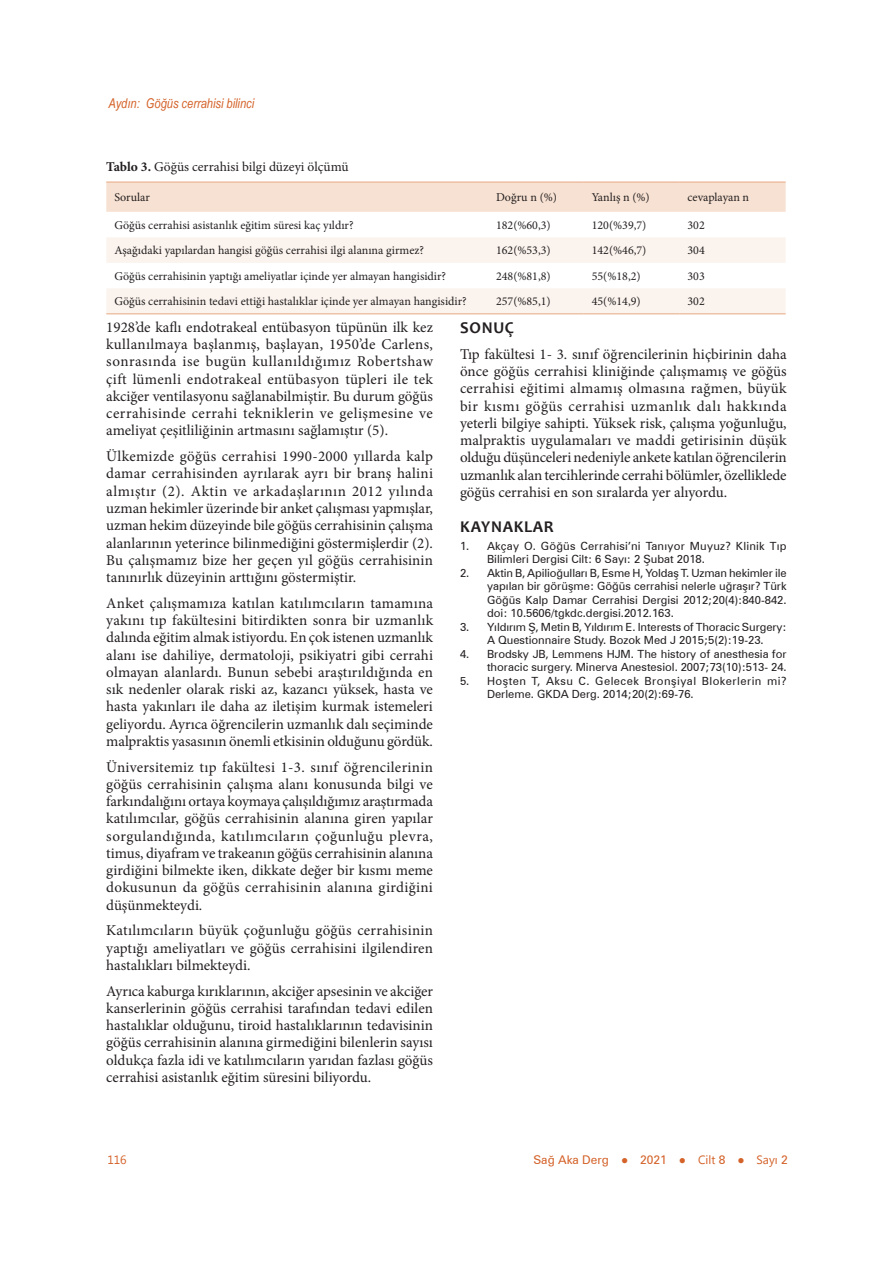
<style>
.page{position:relative;width:893px;height:1263px;background:#fff}
.page>*{position:absolute;margin:0;border:0;box-sizing:border-box;transform-origin:0 0}
.t1{font:700 16.5px "Candara";letter-spacing:.04em;color:#231f20}
.TX{font:15px/17.2px "Minion Pro";color:#231f20;text-align:justify}
.Tablo_Baş{font:13.5px "Minion Pro";color:#231f20}
.t2{font:italic 13.5px "Arial Narrow";color:#d46229}
.t3{font:12px "Minion Pro";color:#231f20}
.t4{font:12px "Zurich BT";color:#d46229}
.t5{font:12px "Lao UI";color:#d46229}
.t6{font:11.25px/13.5px "Zurich BT";color:#231f20}
.t7{font:11.25px/13.5px "Zurich BT";letter-spacing:.04em;color:#231f20}
.s1{font-weight:700}
.s2{font-family:"Sylfaen"}
.s3{font-family:"Lao UI"}
</style>
<div class="page">
<div style="left:106px;top:183px;width:680px;height:29px;background:#f7e1d2"></div>
<svg style="left:106px;top:237px;width:680px;height:76px;fill:#fbf4ee"></svg>
<hr style="left:106px;top:182px;width:382px;height:1px;background:#e7a880">
<hr style="left:488px;top:182px;width:96px;height:1px;background:#e7a880">
<hr style="left:584px;top:182px;width:95px;height:1px;background:#e7a880">
<hr style="left:679px;top:182px;width:107px;height:1px;background:#e7a880">
<hr style="left:106px;top:313px;width:382px;height:1px;background:#e7a880">
<hr style="left:488px;top:313px;width:96px;height:1px;background:#e7a880">
<hr style="left:584px;top:313px;width:95px;height:1px;background:#e7a880">
<hr style="left:679px;top:313px;width:107px;height:1px;background:#e7a880">
<p class="t2" style="left:109px;top:94px;width:147px">Aydın: Göğüs cerrahisi bilinci</p>
<p class="Tablo_Baş" style="left:106px;top:158px;width:244px"><span class="s1">Tablo 3.</span> Göğüs cerrahisi bilgi düzeyi ölçümü</p>
<p class="t3" style="left:114px;top:190px;width:37px">Sorular</p>
<p class="t3" style="left:496px;top:190px;width:63px">Doğru n (%)</p>
<p class="t3" style="left:592px;top:190px;width:60px">Yanlış n (%)</p>
<p class="t3" style="left:687px;top:190px;width:63px">cevaplayan n</p>
<p class="t3" style="left:114px;top:217px;width:241px">Göğüs cerrahisi asistanlık eğitim süresi kaç yıldır?</p>
<p class="t3" style="left:496px;top:217px;width:56px">182(%60,3)</p>
<p class="t3" style="left:592px;top:217px;width:56px">120(%39,7)</p>
<p class="t3" style="left:687px;top:217px;width:19px">302</p>
<p class="t3" style="left:114px;top:243px;width:311px">Aşağıdaki yapılardan hangisi göğüs cerrahisi ilgi alanına girmez?</p>
<p class="t3" style="left:496px;top:243px;width:56px">162(%53,3)</p>
<p class="t3" style="left:592px;top:243px;width:56px">142(%46,7)</p>
<p class="t3" style="left:687px;top:243px;width:19px">304</p>
<p class="t3" style="left:114px;top:268px;width:333px">Göğüs cerrahisinin yaptığı ameliyatlar içinde yer almayan hangisidir?</p>
<p class="t3" style="left:496px;top:268px;width:56px">248(%81,8)</p>
<p class="t3" style="left:592px;top:268px;width:50px">55(%18,2)</p>
<p class="t3" style="left:687px;top:268px;width:19px">303</p>
<p class="t3" style="left:114px;top:293px;width:354px">Göğüs cerrahisinin tedavi ettiği hastalıklar içinde yer almayan hangisidir?</p>
<p class="t3" style="left:496px;top:293px;width:56px">257(%85,1)</p>
<p class="t3" style="left:592px;top:293px;width:50px">45(%14,9)</p>
<p class="t3" style="left:687px;top:293px;width:19px">302</p>
<p class="TX" style="left:106px;top:319px;width:328px">1928’de kaflı endotrakeal entübasyon tüpünün ilk kez kullanılmaya başlanmış, başlayan, 1950’de Carlens, sonrasında ise bugün kullanıldığımız Robertshaw çift lümenli endotrakeal entübasyon tüpleri ile tek akciğer ventilasyonu sağlanabilmiştir. Bu durum göğüs cerrahisinde cerrahi tekniklerin ve gelişmesine ve ameliyat çeşitliliğinin artmasını sağlamıştır (5).</p>
<p class="TX" style="left:106px;top:448px;width:328px">Ülkemizde göğüs cerrahisi 1990-2000 yıllarda kalp damar cerrahisinden ayrılarak ayrı bir branş halini almıştır (2). Aktin ve arkadaşlarının 2012 yılında uzman hekimler üzerinde bir anket çalışması yapmışlar, uzman hekim düzeyinde bile göğüs cerrahisinin çalışma alanlarının yeterince bilinmediğini göstermişlerdir (2).<br>Bu çalışmamız bize her geçen yıl göğüs cerrahisinin tanınırlık düzeyinin arttığını göstermiştir.</p>
<p class="TX" style="left:106px;top:594px;width:328px">Anket çalışmamıza katılan katılımcıların tamamına yakını tıp fakültesini bitirdikten sonra bir uzmanlık dalında eğitim almak istiyordu. En çok istenen uzmanlık alanı ise dahiliye, dermatoloji, psikiyatri gibi cerrahi olmayan alanlardı. Bunun sebebi araştırıldığında en sık nedenler olarak riski az, kazancı yüksek, hasta ve hasta yakınları ile daha az iletişim kurmak istemeleri geliyordu. Ayrıca öğrencilerin uzmanlık dalı seçiminde malpraktis yasasının önemli etkisinin olduğunu gördük.</p>
<p class="TX" style="left:106px;top:758px;width:328px">Üniversitemiz tıp fakültesi 1-3. sınıf öğrencilerinin göğüs cerrahisinin çalışma alanı konusunda bilgi ve farkındalığını ortaya koymaya çalışıldığımız araştırmada katılımcılar, göğüs cerrahisinin alanına giren yapılar sorgulandığında, katılımcıların çoğunluğu plevra, timus, diyafram ve trakeanın göğüs cerrahisinin alanına girdiğini bilmekte iken, dikkate değer bir kısmı meme dokusunun da göğüs cerrahisinin alanına girdiğini düşünmekteydi.</p>
<p class="TX" style="left:106px;top:922px;width:328px">Katılımcıların büyük çoğunluğu göğüs cerrahisinin yaptığı ameliyatları ve göğüs cerrahisini ilgilendiren hastalıkları bilmekteydi.</p>
<p class="TX" style="left:106px;top:982px;width:328px">Ayrıca kaburga kırıklarının, akciğer apsesinin ve akciğer kanserlerinin göğüs cerrahisi tarafından tedavi edilen hastalıklar olduğunu, tiroid hastalıklarının tedavisinin göğüs cerrahisinin alanına girmediğini bilenlerin sayısı oldukça fazla idi ve katılımcıların yarıdan fazlası göğüs cerrahisi asistanlık eğitim süresini biliyordu.</p>
<h1 class="t1" style="left:460px;top:317px;width:55px">SONUÇ</h1>
<p class="TX" style="left:460px;top:345px;width:328px">Tıp fakültesi 1- 3. sınıf öğrencilerinin hiçbirinin daha önce göğüs cerrahisi kliniğinde çalışmamış ve göğüs cerrahisi eğitimi almamış olmasına rağmen, büyük bir kısmı göğüs cerrahisi uzmanlık dalı hakkında yeterli bilgiye sahipti. Yüksek risk, çalışma yoğunluğu, malpraktis uygulamaları ve maddi getirisinin düşük olduğu düşünceleri nedeniyle ankete katılan öğrencilerin uzmanlık alan tercihlerinde cerrahi bölümler, özelliklede göğüs cerrahisi en son sıralarda yer alıyordu.</p>
<h1 class="t1" style="left:460px;top:516px;width:95px">KAYNAKLAR</h1>
<p class="t6" style="left:487px;top:539px;width:301px;text-indent:-27px">1. Akçay O. Göğüs Cerrahisi’ni Tanıyor Muyuz? Klinik Tıp<br>Bilimleri Dergisi Cilt: 6 Sayı: 2 Şubat 2018.</p>
<p class="t6" style="left:487px;top:566px;width:301px;text-align:justify;text-indent:-27px">2. Aktin B, Apilioğulları B, Esme H, Yoldaş T. Uzman hekimler ile yapılan bir görüşme: Göğüs cerrahisi nelerle uğraşır? Türk Göğüs Kalp Damar Cerrahisi Dergisi 2012;20(4):840-842. doi: 10.5606/tgkdc.dergisi.2012.163.</p>
<p class="t6" style="left:460px;top:620px;width:328px;text-align:center">3. Yıldırım Ş, Metin B, Yıldırım E. Interests of Thoracic Surgery:<br>A Questionnaire Study. Bozok Med J 2015;5(2):19-23.</p>
<p class="t6" style="left:460px;top:647px;width:328px;text-align:right">4. Brodsky JB, Lemmens HJM. The history of anesthesia for thoracic surgery. Minerva Anestesiol. 2007;73(10):513- 24.</p>
<p class="t7" style="left:487px;top:674px;width:301px;text-indent:-27px">5. Hoşten T, Aksu C. Gelecek Bronşiyal Blokerlerin mi?<br>Derleme. GKDA Derg. 2014;20(2):69-76.</p>
<p class="t5" style="left:107px;top:1152px;width:21px">116</p>
<p class="t4" style="left:533px;top:1153px;width:256px">Sağ Aka Derg <span class="s2">●</span> 2021 <span class="s2">●</span> <span class="s3">Cilt</span> 8 <span class="s2">●</span> <span class="s3">Sayı</span> 2</p>
</div>
